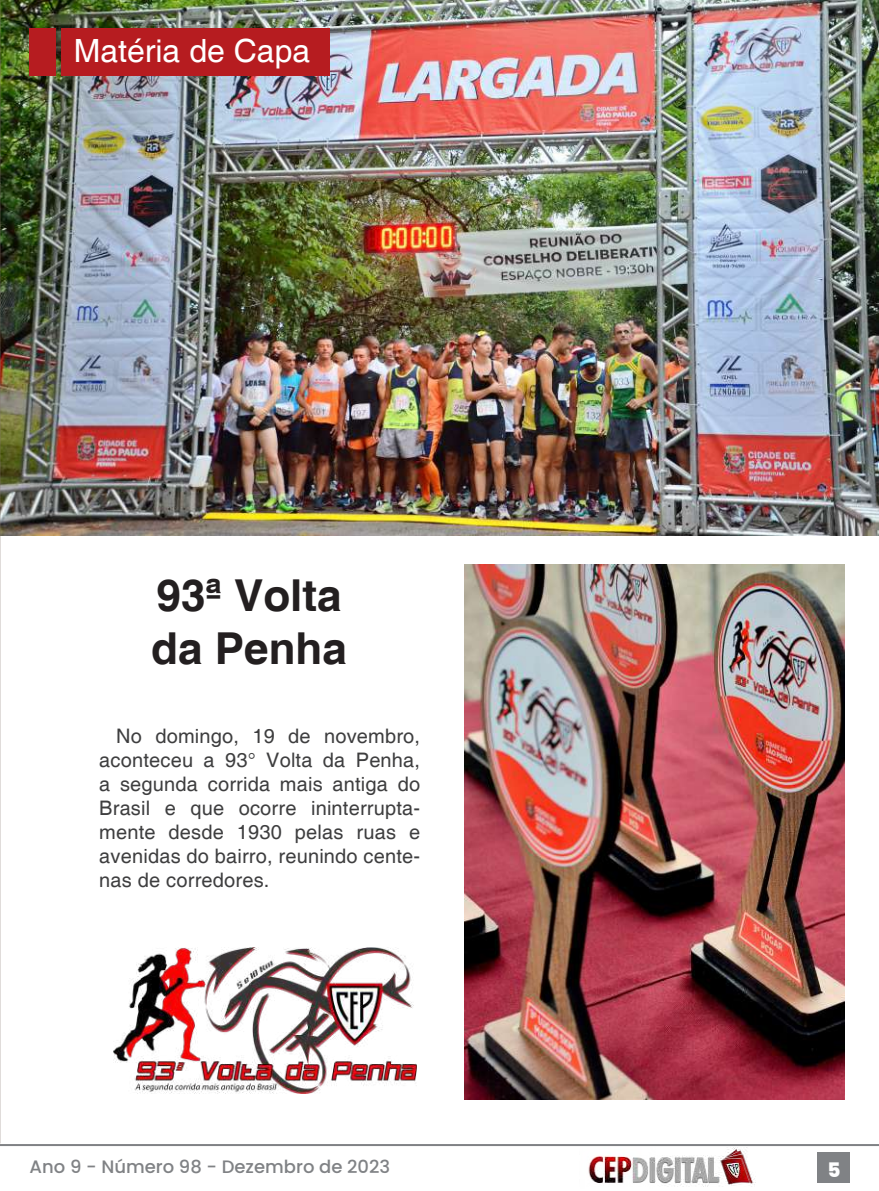
<style>
.page{position:relative;width:879px;height:1191px;background:#fff}
.page>*{position:absolute;margin:0;border:0;box-sizing:border-box;transform-origin:0 0}
.t1{font:700 44px/52.8px "Helvetica";color:#231f20}
.t2{font:32px "Helvetica";color:#fff}
.t3{font:20px/24px "Helvetica";letter-spacing:.01em;color:#3e3e3f;text-align:justify}
.t4{font:800 20px "Poppins";color:#fff}
.t5{font:500 18px "Poppins";color:#808285}
</style>
<div class="page">
<div style="left:817px;top:1152px;width:33px;height:31px;background:#808285"></div>
<img style="left:588px;top:1147px;width:168px;height:40px">
<hr style="left:0;top:1144px;width:879px;height:2px;background:#808285">
<img style="left:0;top:0;width:879px;height:535px">
<img style="left:465px;top:564px;width:379px;height:535px">
<div style="left:29px;top:28px;width:26px;height:47px;background:#b61c20"></div>
<div style="left:61px;top:28px;width:269px;height:47px;background:#b61c20"></div>
<img style="left:113px;top:947px;width:303px;height:146px">
<h2 class="t2" style="left:74px;top:32px;width:238px">Matéria de Capa</h2>
<h1 class="t1" style="left:151px;top:571px;width:197px">93ª Volta da Penha</h1>
<p class="t3" style="left:99px;top:724px;width:322px;text-indent:17px">No domingo, 19 de novembro, aconteceu a 93° Volta da Penha, a segunda corrida mais antiga do Brasil e que ocorre ininterrupta&shy;mente desde 1930 pelas ruas e avenidas do bairro, reunindo cente&shy;nas de corredores.</p>
<p class="t5" style="left:30px;top:1156px;width:362px">Ano 9 - Número 98 - Dezembro de 2023</p>
<p class="t4" style="left:827px;top:1158px;width:15px">5</p>
</div>
